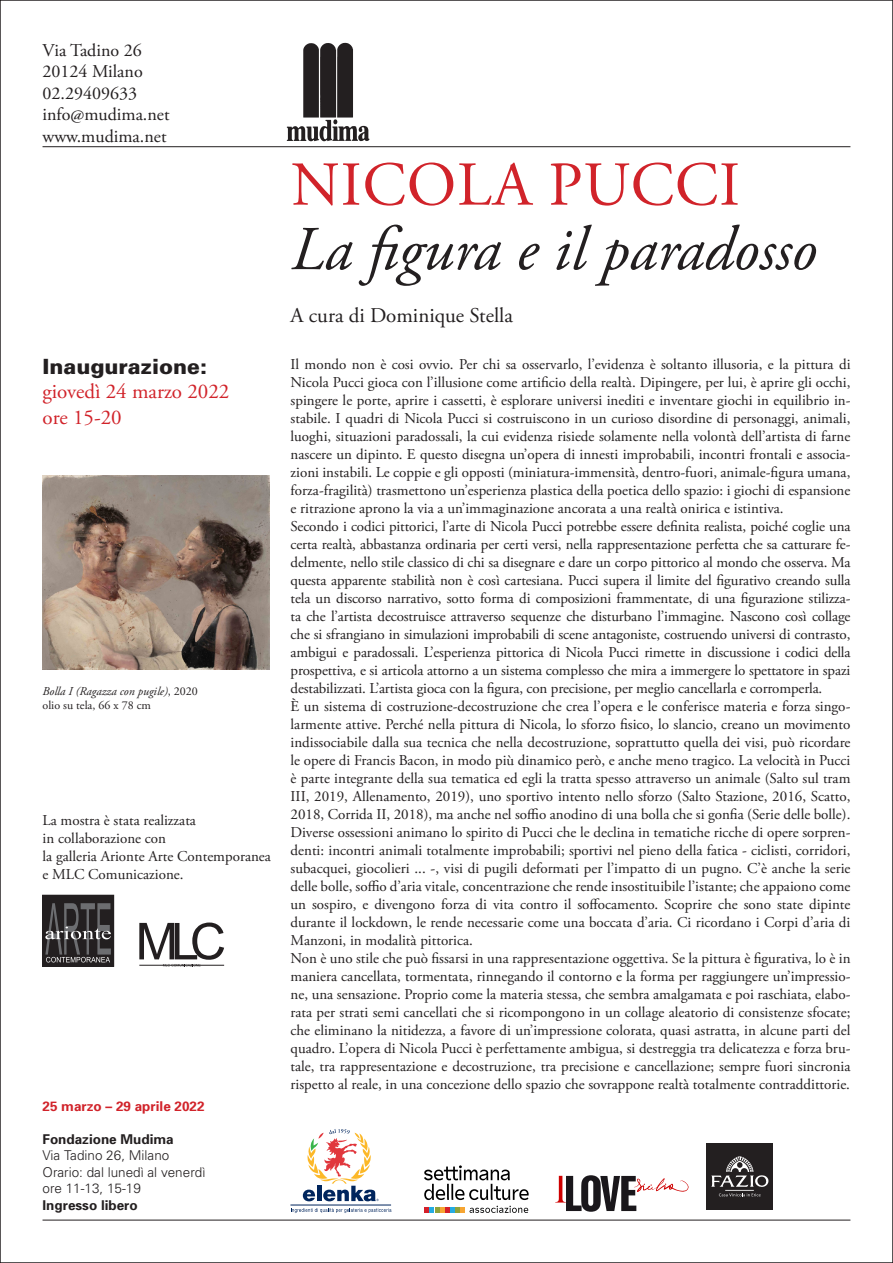
<style>
.page{position:relative;width:893px;height:1263px;background:#fff}
.page>*{position:absolute;margin:0;border:0;box-sizing:border-box;transform-origin:0 0}
.t1{font:italic 62.25px "Adobe Garamond Pro";color:#231f20}
.t2{font:62.25px "Adobe Garamond Pro";letter-spacing:.015em;color:#d1232a}
.t3{font:21px "Adobe Garamond Pro";color:#d1232a}
.t4{font:21px "Adobe Garamond Pro";color:#231f20}
.t5{font:900 21px "Univers";color:#231f20}
.t6{font:18px "Adobe Garamond Pro";color:#231f20}
.t7{font:15px/18px "Adobe Garamond Pro";color:#231f20;text-align:justify}
.t8{font:300 13.5px "Univers";color:#231f20}
.t9{font:700 13.5px "Univers";color:#231f20}
.t10{font:700 13.5px "Univers";color:#d1232a}
.t11{font:italic 12px "Adobe Garamond Pro";color:#231f20}
.t12{font:12px "Adobe Garamond Pro";color:#231f20}
.s1{font-style:normal}
.s2{color:#191919}
</style>
<div class="page">
<hr style="left:43px;top:146px;width:807px;height:1px;background:#231f20">
<hr style="left:43px;top:1220px;width:807px;height:1px;background:#231f20">
<img style="left:286px;top:43px;width:84px;height:99px">
<svg style="left:139px;top:922px;width:85px;height:44px"></svg>
<div style="left:43px;top:895px;width:71px;height:71px;background:#231f20"></div>
<svg style="left:45px;top:903px;width:66px;height:59px"></svg>
<img style="left:43px;top:475px;width:226px;height:194px">
<svg style="left:303px;top:1129px;width:76px;height:72px"></svg>
<hr style="left:290px;top:1205px;width:101px;height:1px;background:#00255d">
<svg style="left:291px;top:1208px;width:100px;height:5px"></svg>
<svg style="left:424px;top:1165px;width:105px;height:35px"></svg>
<svg style="left:425px;top:1206px;width:103px;height:7px"></svg>
<svg style="left:555px;top:1175px;width:133px;height:37px"></svg>
<div style="left:706px;top:1143px;width:67px;height:67px;background:#231f20"></div>
<svg style="left:711px;top:1156px;width:58px;height:40px"></svg>
<p class="t6" style="left:43px;top:39px;width:101px">Via Tadino 26</p>
<p class="t6" style="left:43px;top:61px;width:102px">20124 Milano</p>
<p class="t6" style="left:43px;top:82px;width:96px">02.29409633</p>
<p class="t6" style="left:43px;top:104px;width:129px">info@mudima.net</p>
<p class="t6" style="left:43px;top:125px;width:126px">www.mudima.net</p>
<p class="t5" style="left:43px;top:354px;width:166px">Inaugurazione:</p>
<p class="t3" style="left:43px;top:379px;width:188px">giovedì 24 marzo 2022</p>
<p class="t3" style="left:43px;top:404px;width:81px">ore 15-20</p>
<p class="t11" style="left:43px;top:684px;width:157px">Bolla I (Ragazza con pugile)<span class="s1">, 2020</span></p>
<p class="t12" style="left:43px;top:698px;width:110px">olio su tela, 66 x 78 cm</p>
<p class="t7" style="left:43px;top:812px;width:155px">La mostra è stata realizzata</p>
<p class="t7" style="left:43px;top:830px;width:125px">in collaborazione con</p>
<p class="t7" style="left:43px;top:848px;width:230px">la galleria Arionte Arte Contemporanea</p>
<p class="t7" style="left:43px;top:866px;width:143px">e MLC Comunicazione.</p>
<p class="t10" style="left:43px;top:1097px;width:164px">25 marzo – 29 aprile 2022</p>
<p class="t9" style="left:43px;top:1130px;width:133px">Fondazione Mudima</p>
<p class="t8" style="left:43px;top:1147px;width:128px">Via Tadino 26, Milano</p>
<p class="t8" style="left:43px;top:1164px;width:164px">Orario: dal lunedì al venerdì</p>
<p class="t8" style="left:43px;top:1180px;width:100px">ore 11-13, 15-19</p>
<p class="t9" style="left:43px;top:1196px;width:97px">Ingresso libero</p>
<p class="t2" style="left:291px;top:147px;width:451px">NICOLA PUCCI</p>
<p class="t1" style="left:291px;top:212px;width:528px">La figura e il paradosso</p>
<p class="t4" style="left:291px;top:302px;width:224px">A cura di Dominique Stella</p>
<p class="t7" style="left:291px;top:356px;width:561px">Il mondo non è cosi ovvio. Per chi sa osservarlo, l’evidenza è soltanto illusoria, e la pittura di Nicola Pucci gioca con l’illusione come artificio della realtà. Dipingere, per lui, è aprire gli occhi, spingere le porte, aprire i cassetti, è esplorare universi inediti e inventare giochi in equilibrio in&shy;stabile. I quadri di Nicola Pucci si costruiscono in un curioso disordine di personaggi, animali, luoghi, situazioni paradossali, la cui evidenza risiede solamente nella volontà dell’artista di farne nascere un dipinto. E questo disegna un’opera di innesti improbabili, incontri frontali e associa&shy;zioni instabili. Le coppie e gli opposti (miniatura-immensità, dentro-fuori, animale-figura umana, forza-fragilità) trasmettono un’esperienza plastica della poetica dello spazio: i giochi di espansione e ritrazione aprono la via a un’immaginazione ancorata a una realtà onirica e istintiva.</p>
<p class="t7" style="left:291px;top:518px;width:561px">Secondo i codici pittorici, l’arte di Nicola Pucci potrebbe essere definita realista, poiché coglie una certa realtà, abbastanza ordinaria per certi versi, nella rappresentazione perfetta che sa catturare fe&shy;delmente, nello stile classico di chi sa disegnare e dare un corpo pittorico al mondo che osserva. Ma questa apparente stabilità non è così cartesiana. Pucci supera il limite del figurativo creando sulla tela un discorso narrativo<span class="s2">,</span> sotto forma di composizioni frammentate, di una figurazione stilizza&shy;ta che l’artista decostruisce attraverso sequenze che disturbano l’immagine. Nascono così collage che si sfrangiano in simulazioni improbabili di scene antagoniste, costruendo universi di contrasto, ambigui e paradossali. L’esperienza pittorica di Nicola Pucci rimette in discussione i codici della prospettiva, e si articola attorno a un sistema complesso che mira a immergere lo spettatore in spazi destabilizzati. L’artista gioca con la figura, con precisione, per meglio cancellarla e corromperla.</p>
<p class="t7" style="left:291px;top:698px;width:561px">È un sistema di costruzione-decostruzione che crea l’opera e le conferisce materia e forza singo&shy;larmente attive. Perché nella pittura di Nicola, lo sforzo fisico, lo slancio, creano un movimento indissociabile dalla sua tecnica che nella decostruzione, soprattutto quella dei visi, può ricordare le opere di Francis Bacon, in modo più dinamico però, e anche meno tragico. La velocità in Pucci è parte integrante della sua tematica ed egli la tratta spesso attraverso un animale (Salto sul tram III, 2019, Allenamento, 2019), uno sportivo intento nello sforzo (Salto Stazione, 2016, Scatto, 2018, Corrida II, 2018), ma anche nel soffio anodino di una bolla che si gonfia (Serie delle bolle).</p>
<p class="t7" style="left:291px;top:824px;width:561px">Diverse ossessioni animano lo spirito di Pucci che le declina in tematiche ricche di opere sorpren&shy;denti: incontri animali totalmente improbabili; sportivi nel pieno della fatica - ciclisti, corridori, subacquei, giocolieri ... -, visi di pugili deformati per l’impatto di un pugno. C’è anche la serie delle bolle, soffio d’aria vitale, concentrazione che rende insostituibile l’istante; che appaiono come un sospiro, e divengono forza di vita contro il soffocamento. Scoprire che sono state dipinte durante il lockdown, le rende necessarie come una boccata d’aria. Ci ricordano i Corpi d’aria di Manzoni, in modalità pittorica.</p>
<p class="t7" style="left:291px;top:950px;width:561px">Non è uno stile che può fissarsi in una rappresentazione oggettiva. Se la pittura è figurativa, lo è in maniera cancellata, tormentata, rinnegando il contorno e la forma per raggiungere un’impressio&shy;ne, una sensazione. Proprio come la materia stessa, che sembra amalgamata e poi raschiata, elabo&shy;rata per strati semi cancellati che si ricompongono in un collage aleatorio di consistenze sfocate; che eliminano la nitidezza, a favore di un’impressione colorata, quasi astratta, in alcune parti del quadro. L’opera di Nicola Pucci è perfettamente ambigua, si destreggia tra delicatezza e forza bru&shy;tale, tra rappresentazione e decostruzione, tra precisione e cancellazione; sempre fuori sincronia rispetto al reale, in una concezione dello spazio che sovrappone realtà totalmente contraddittorie.</p>
</div>
